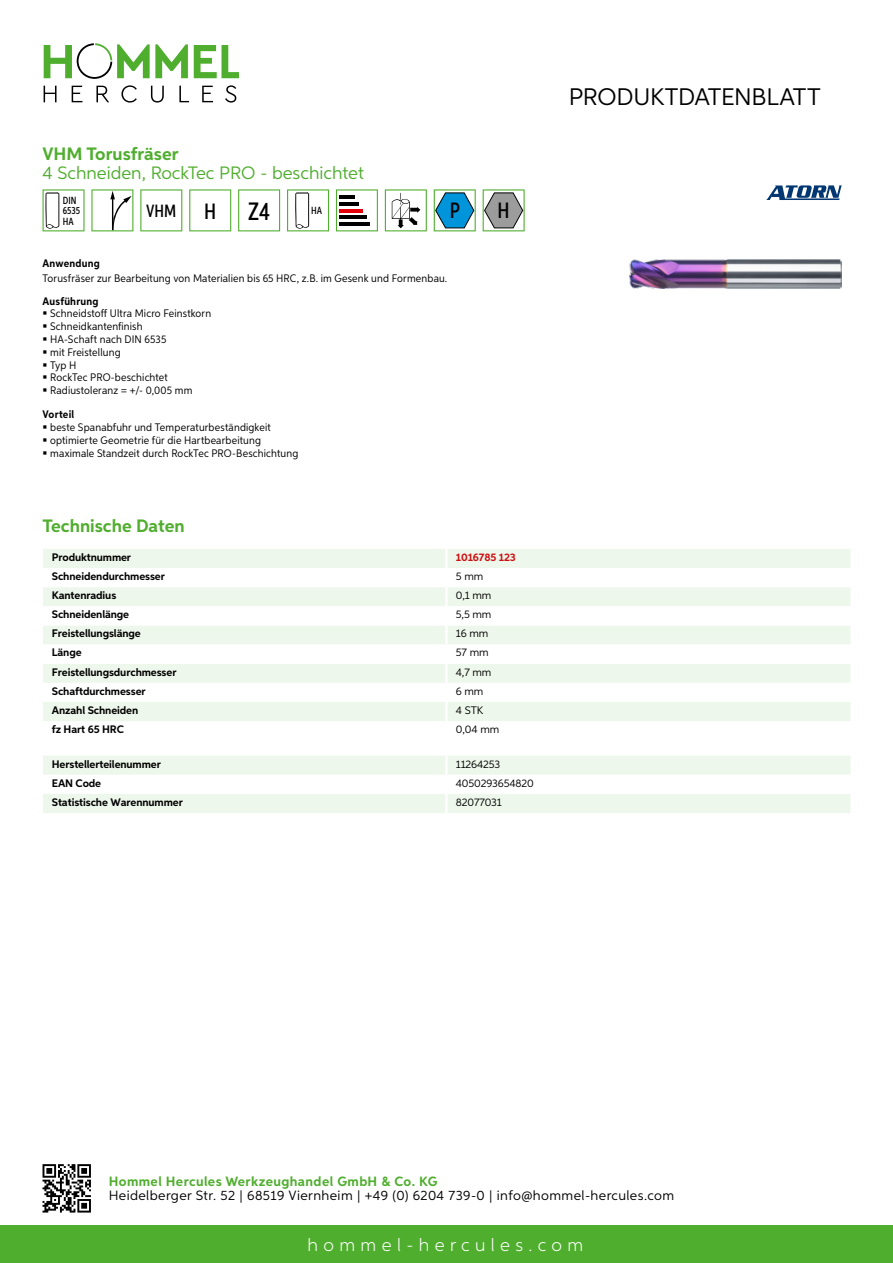
<style>
.page{position:relative;width:893px;height:1263px;background:#fff}
.page>*{position:absolute;margin:0;border:0;box-sizing:border-box;transform-origin:0 0}
.t1{font:500 25.2px "Aspira XX Nar";color:#000}
.t2{font:24px "Aspira";letter-spacing:-.01em;color:#000}
.t3{font:500 22.2px "Aspira XX Nar";color:#000}
.t4{font:18px "Aspira";color:#50ae2f}
.t5{font:700 18px "Aspira";color:#50ae2f}
.t6{font:300 18px "Aspira";letter-spacing:.3em;color:#fff}
.t7{font:500 17.85px "Aspira XX Nar";color:#000}
.t8{font:13.5px "Aspira";letter-spacing:.03em;color:#000}
.t9{font:700 13.5px "Aspira";letter-spacing:.03em;color:#50ae2f}
.t10{font:10.95px/12.8px "Aspira Nar";letter-spacing:.015em;color:#000}
.t11{font:700 10.95px "Aspira";letter-spacing:-.01em;color:#000}
.t12{font:10.95px "Aspira";letter-spacing:-.01em;color:#000}
.t13{font:700 10.95px "Aspira Nar";letter-spacing:.02em;color:#000}
.t14{font:700 10.95px "Aspira";letter-spacing:-.01em;color:#cd1013}
.t15{font:500 10.35px/10.4px "Aspira XX Nar";color:#000}
.s1{font-size:22.2px}
</style>
<div class="page">
<div style="left:0;top:1226px;width:893px;height:37px;background:#50ae2f"></div>
<svg style="left:43px;top:1164px;width:48px;height:48px"></svg>
<svg style="left:194px;top:45px;width:45px;height:33px"></svg>
<svg style="left:44px;top:43px;width:144px;height:36px"></svg>
<svg style="left:44px;top:86px;width:13px;height:16px"></svg>
<svg style="left:72px;top:86px;width:10px;height:16px"></svg>
<svg style="left:96px;top:86px;width:13px;height:16px"></svg>
<svg style="left:121px;top:85px;width:16px;height:18px"></svg>
<svg style="left:151px;top:86px;width:13px;height:17px"></svg>
<svg style="left:179px;top:86px;width:10px;height:16px"></svg>
<svg style="left:202px;top:86px;width:11px;height:16px"></svg>
<svg style="left:225px;top:85px;width:11px;height:18px"></svg>
<div style="left:43px;top:549px;width:807px;height:19px;background:#eef7eb"></div>
<svg style="left:43px;top:587px;width:807px;height:134px;fill:#eef7eb"></svg>
<hr style="left:445px;top:549px;width:3px;height:19px;background:#fff">
<hr style="left:445px;top:587px;width:3px;height:19px;background:#fff">
<hr style="left:445px;top:606px;width:3px;height:19px;background:#fff">
<hr style="left:445px;top:625px;width:3px;height:19px;background:#fff">
<hr style="left:445px;top:644px;width:3px;height:20px;background:#fff">
<hr style="left:445px;top:664px;width:3px;height:19px;background:#fff">
<hr style="left:445px;top:683px;width:3px;height:19px;background:#fff">
<hr style="left:445px;top:702px;width:3px;height:19px;background:#fff">
<svg style="left:43px;top:756px;width:807px;height:57px"></svg>
<hr style="left:445px;top:794px;width:3px;height:19px;background:#fff">
<svg style="left:43px;top:189px;width:42px;height:42px"></svg>
<svg style="left:91px;top:189px;width:42px;height:42px"></svg>
<svg style="left:140px;top:189px;width:42px;height:42px"></svg>
<svg style="left:189px;top:189px;width:42px;height:42px"></svg>
<svg style="left:238px;top:189px;width:42px;height:42px"></svg>
<svg style="left:287px;top:189px;width:42px;height:42px"></svg>
<svg style="left:336px;top:189px;width:42px;height:42px"></svg>
<hr style="left:339px;top:196px;width:16px;height:3px;background:#000">
<hr style="left:339px;top:202px;width:20px;height:4px;background:#000">
<hr style="left:339px;top:209px;width:23px;height:3px;background:#e3000b">
<hr style="left:339px;top:216px;width:27px;height:3px;background:#000">
<hr style="left:339px;top:222px;width:31px;height:4px;background:#000">
<svg style="left:385px;top:189px;width:42px;height:42px"></svg>
<svg style="left:434px;top:189px;width:42px;height:42px"></svg>
<svg style="left:483px;top:189px;width:42px;height:42px"></svg>
<img style="left:629px;top:259px;width:213px;height:29px">
<svg style="left:766px;top:185px;width:76px;height:15px"></svg>
<h3 class="t5" style="left:43px;top:142px;width:138px">VHM Torusfräser</h3>
<h3 class="t4" style="left:43px;top:162px;width:323px">4 Schneiden, RockTec PRO - beschichtet</h3>
<p class="t15" style="left:63px;top:195px;width:19px">DIN<br>6535<br>HA</p>
<h3 class="t7" style="left:146px;top:200px;width:72px">VHM <span class="s1">H</span></h3>
<h1 class="t1" style="left:248px;top:196px;width:23px">Z4</h1>
<p class="t15" style="left:311px;top:205px;width:12px">HA</p>
<h3 class="t3" style="left:450px;top:197px;width:12px">P</h3>
<h3 class="t3" style="left:498px;top:197px;width:14px">H</h3>
<p class="t13" style="left:43px;top:257px;width:59px">Anwendung</p>
<p class="t10" style="left:43px;top:272px;width:406px">Torusfräser zur Bearbeitung von Materialien bis 65 HRC, z.B. im Gesenk und Formenbau.</p>
<p class="t13" style="left:43px;top:294px;width:58px">Ausführung</p>
<p class="t10" style="left:50px;top:307px;width:163px">Schneidstoff Ultra Micro Feinstkorn<br>Schneidkantenfinish<br>HA-Schaft nach DIN 6535<br>mit Freistellung<br>Typ H<br>RockTec PRO-beschichtet<br>Radiustoleranz = +/- 0,005 mm</p>
<p class="t13" style="left:43px;top:408px;width:33px">Vorteil</p>
<p class="t10" style="left:50px;top:421px;width:250px">beste Spanabfuhr und Temperaturbeständigkeit optimierte Geometrie für die Hartbearbeitung maximale Standzeit durch RockTec PRO-Beschichtung</p>
<h3 class="t5" style="left:43px;top:515px;width:144px">Technische Daten</h3>
<p class="t11" style="left:52px;top:550px;width:81px">Produktnummer</p>
<p class="t14" style="left:456px;top:550px;width:62px">1016785 123</p>
<p class="t11" style="left:52px;top:569px;width:115px">Schneidendurchmesser</p>
<p class="t12" style="left:456px;top:569px;width:29px">5 mm</p>
<p class="t11" style="left:52px;top:589px;width:66px">Kantenradius</p>
<p class="t12" style="left:456px;top:589px;width:37px">0,1 mm</p>
<p class="t11" style="left:52px;top:608px;width:79px">Schneidenlänge</p>
<p class="t12" style="left:456px;top:608px;width:37px">5,5 mm</p>
<p class="t11" style="left:52px;top:627px;width:90px">Freistellungslänge</p>
<p class="t12" style="left:456px;top:627px;width:34px">16 mm</p>
<p class="t11" style="left:52px;top:646px;width:31px">Länge</p>
<p class="t12" style="left:456px;top:646px;width:34px">57 mm</p>
<p class="t11" style="left:52px;top:665px;width:126px">Freistellungsdurchmesser</p>
<p class="t12" style="left:456px;top:665px;width:37px">4,7 mm</p>
<p class="t11" style="left:52px;top:684px;width:95px">Schaftdurchmesser</p>
<p class="t12" style="left:456px;top:684px;width:29px">6 mm</p>
<p class="t11" style="left:52px;top:703px;width:88px">Anzahl Schneiden</p>
<p class="t12" style="left:456px;top:703px;width:23px">4 STK</p>
<p class="t11" style="left:52px;top:722px;width:73px">fz Hart 65 HRC</p>
<p class="t12" style="left:456px;top:722px;width:45px">0,04 mm</p>
<p class="t11" style="left:52px;top:757px;width:111px">Herstellerteilenummer</p>
<p class="t12" style="left:456px;top:757px;width:46px">11264253</p>
<p class="t11" style="left:52px;top:776px;width:51px">EAN Code</p>
<p class="t12" style="left:456px;top:776px;width:80px">4050293654820</p>
<p class="t11" style="left:52px;top:795px;width:132px">Statistische Warennummer</p>
<p class="t12" style="left:456px;top:795px;width:48px">82077031</p>
<h2 class="t2" style="left:569px;top:82px;width:253px">Produktdatenblatt</h2>
<p class="t9" style="left:109px;top:1172px;width:330px">Hommel Hercules Werkzeughandel GmbH &amp; Co. KG</p>
<p class="t8" style="left:109px;top:1187px;width:567px">Heidelberger Str. 52 | 68519 Viernheim | +49 (0) 6204 739-0 | info@hommel-hercules.com</p>
<h3 class="t6" style="left:307px;top:1234px;width:277px">hommel-hercules.com</h3>
</div>
